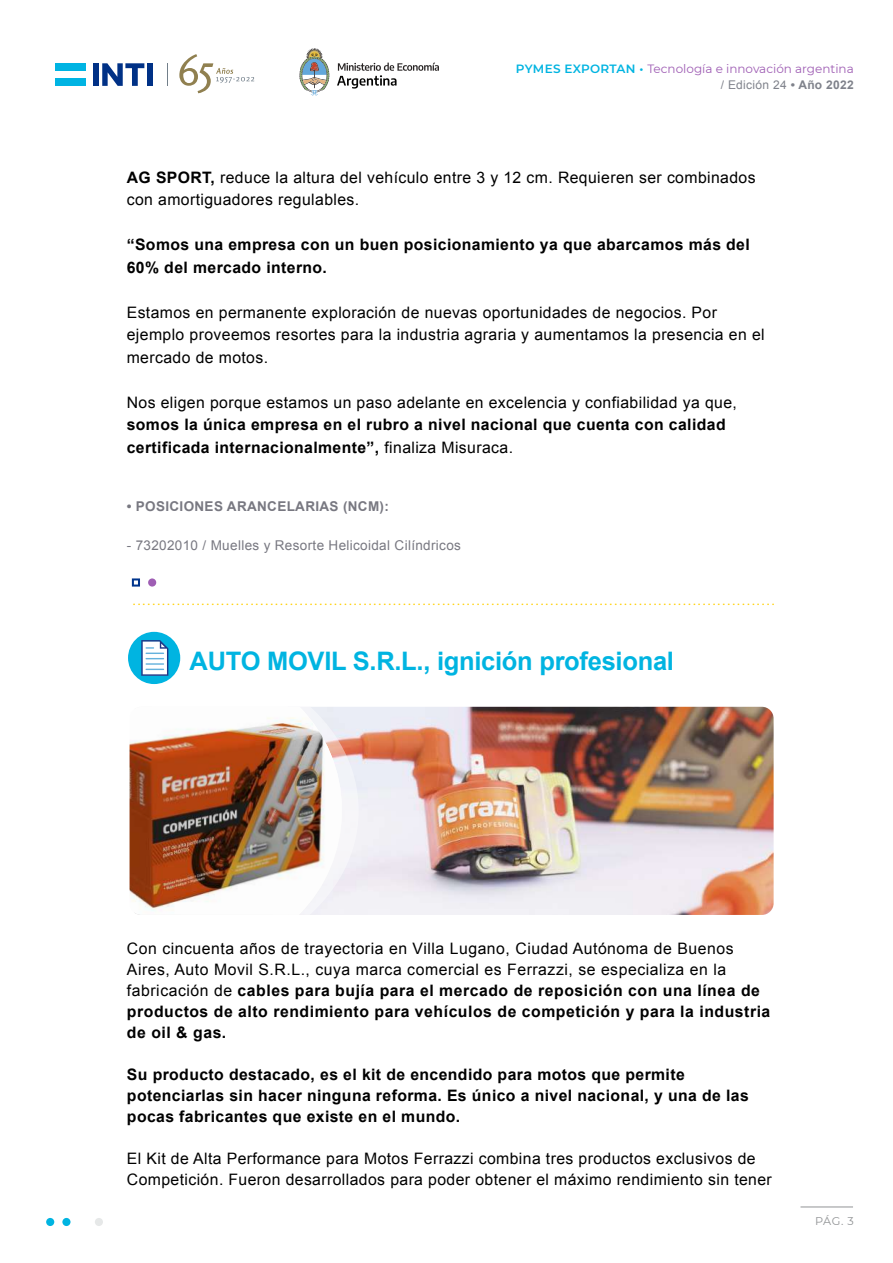
<style>
.page{position:relative;width:893px;height:1263px;background:#fff}
.page>*{position:absolute;margin:0;border:0;box-sizing:border-box;transform-origin:0 0}
.t1{font:700 25.5px "Arial";letter-spacing:-.01em;color:#00b4e1}
.t2{font:15.75px/21px "Arial";letter-spacing:.025em;color:#000}
.t3{font:700 15.75px/22.5px "Arial";letter-spacing:.025em;color:#000}
.t4{font:13.5px "Arial";letter-spacing:.025em;color:#787881}
.t5{font:700 13.5px "Arial";letter-spacing:.025em;color:#787881}
.t6{font:12.75px "Myriad Pro";color:#ffd000}
.t7{font:12px "Montserrat";color:#9f5eb4}
.t8{font:12px "Arial";letter-spacing:.025em;color:#7f828b}
.t9{font:11.25px "Montserrat";color:#919395}
.s1{font-weight:600;color:#00b4e1}
.s2{font-weight:700}
.s3{font-weight:400}
</style>
<div class="page">
<div style="left:46px;top:1218px;width:8px;height:8px;background:#00b4e1;border-radius:50%"></div>
<div style="left:95px;top:1218px;width:8px;height:8px;background:#e6e8e8;border-radius:50%"></div>
<div style="left:62px;top:1218px;width:9px;height:8px;background:#00b4e1;border-radius:50%"></div>
<hr style="left:800px;top:1207px;width:53px;height:1px;background:#919395">
<div style="left:55px;top:63px;width:30px;height:8px;background:#00b4e3"></div>
<div style="left:55px;top:78px;width:30px;height:8px;background:#00b4e3"></div>
<div style="left:93px;top:63px;width:5px;height:23px;background:#003186"></div>
<svg style="left:102px;top:63px;width:42px;height:23px"></svg>
<div style="left:147px;top:63px;width:6px;height:23px;background:#003186"></div>
<svg style="left:179px;top:54px;width:75px;height:39px"></svg>
<svg style="left:299px;top:48px;width:30px;height:48px"></svg>
<svg style="left:337px;top:63px;width:102px;height:26px"></svg>
<div style="left:128px;top:632px;width:52px;height:52px;background:#00b4e1;border-radius:50%"></div>
<svg style="left:141px;top:640px;width:27px;height:36px"></svg>
<div style="left:148px;top:578px;width:8px;height:9px;background:#9f5eb4;border-radius:50%"></div>
<svg style="left:132px;top:578px;width:8px;height:9px"></svg>
<img style="left:359px;top:707px;width:415px;height:208px">
<svg style="left:342px;top:707px;width:17px;height:208px;fill:#f1f1f6"></svg>
<img style="left:130px;top:707px;width:212px;height:208px">
<p class="t7" style="left:516px;top:60px;width:339px"><span class="s1">PYMES EXPORTAN •</span> Tecnología e innovación argentina</p>
<p class="t8" style="left:721px;top:77px;width:135px">/ Edición 24 <span class="s2">• Año 2022</span></p>
<p class="t2" style="left:127px;top:166px;width:630px;line-height:22.5px"><span class="s2">AG SPORT,</span> reduce la altura del vehículo entre 3 y 12 cm. Requieren ser combinados con amortiguadores regulables.</p>
<p class="t3" style="left:127px;top:234px;width:625px">“Somos una empresa con un buen posicionamiento ya que abarcamos más del<br>60% del mercado interno.</p>
<p class="t2" style="left:127px;top:301px;width:639px;line-height:22.5px">Estamos en permanente exploración de nuevas oportunidades de negocios. Por ejemplo proveemos resortes para la industria agraria y aumentamos la presencia en el mercado de motos.</p>
<p class="t2" style="left:127px;top:392px;width:612px">Nos eligen porque estamos un paso adelante en excelencia y confiabilidad ya que,</p>
<p class="t3" style="left:127px;top:414px;width:600px">somos la única empresa en el rubro a nivel nacional que cuenta con calidad certificada internacionalmente”, <span class="s3">finaliza Misuraca.</span></p>
<p class="t5" style="left:127px;top:497px;width:264px">• POSICIONES ARANCELARIAS (NCM):</p>
<p class="t4" style="left:127px;top:536px;width:336px">- 73202010 / Muelles y Resorte Helicoidal Cilíndricos</p>
<p class="t6" style="left:133px;top:593px;width:643px">...................................................................................................................................</p>
<h1 class="t1" style="left:190px;top:645px;width:486px">AUTO MOVIL S.R.L., ignición profesional</h1>
<p class="t2" style="left:127px;top:938px;width:645px">Con cincuenta años de trayectoria en Villa Lugano, Ciudad Autónoma de Buenos Aires, Auto Movil S.R.L., cuya marca comercial es Ferrazzi, se especializa en la fabricación de <span class="s2">cables para bujía para el mercado de reposición con una línea de productos de alto rendimiento para vehículos de competición y para la industria de oil &amp; gas.</span></p>
<p class="t3" style="left:127px;top:1064px;width:623px;line-height:21px">Su producto destacado, es el kit de encendido para motos que permite potenciarlas sin hacer ninguna reforma. Es único a nivel nacional, y una de las pocas fabricantes que existe en el mundo.</p>
<p class="t2" style="left:127px;top:1148px;width:646px">El Kit de Alta Performance para Motos Ferrazzi combina tres productos exclusivos de<br>Competición. Fueron desarrollados para poder obtener el máximo rendimiento sin tener</p>
<p class="t9" style="left:815px;top:1213px;width:40px">PÁG. 3</p>
</div>
